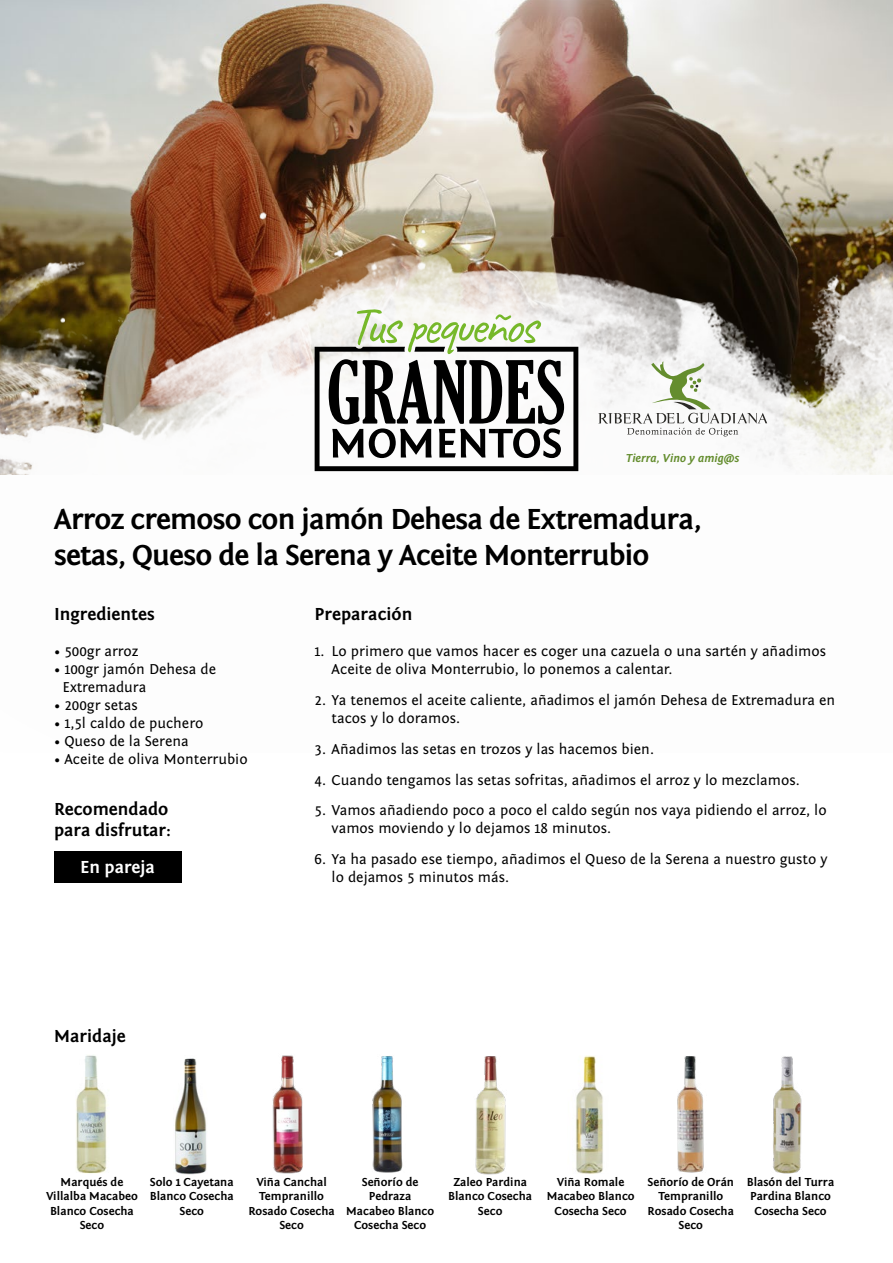
<style>
.page{position:relative;width:893px;height:1263px;background:#fff}
.page>*{position:absolute;margin:0;border:0;box-sizing:border-box;transform-origin:0 0}
.t1{font:700 30px/36px "Fontin Sans";letter-spacing:-.025em;color:#000}
.t2{font:700 18px/21.6px "Fontin Sans";color:#000}
.t3{font:700 18px "Fontin Sans";color:#fff}
.t4{font:15px/18px "Fontin Sans";color:#000}
.t5{font:700 12px/14.4px "Fontin Sans";color:#000;text-align:center}
.t6{font:italic 700 11.85px "Fontin Sans";color:#648d2e}
</style>
<div class="page">
<img style="left:0;top:0;width:893px;height:41px">
<img style="left:0;top:41px;width:893px;height:434px">
<svg style="left:315px;top:309px;width:263px;height:162px"></svg>
<svg style="left:598px;top:361px;width:169px;height:75px"></svg>
<div style="left:54px;top:851px;width:127px;height:31px;background:#000"></div>
<img style="left:76px;top:1055px;width:31px;height:119px">
<img style="left:175px;top:1058px;width:32px;height:117px">
<img style="left:475px;top:1056px;width:31px;height:119px">
<img style="left:677px;top:1056px;width:27px;height:117px">
<img style="left:272px;top:1055px;width:31px;height:119px">
<img style="left:576px;top:1055px;width:27px;height:119px">
<img style="left:773px;top:1056px;width:29px;height:118px">
<img style="left:372px;top:1056px;width:31px;height:116px">
<p class="t6" style="left:626px;top:451px;width:115px">Tierra, Vino y amig@s</p>
<h1 class="t1" style="left:54px;top:501px;width:649px">Arroz cremoso con jamón Dehesa de Extremadura, setas, Queso de la Serena y Aceite Monterrubio</h1>
<p class="t2" style="left:54px;top:604px;width:102px">Ingredientes</p>
<p class="t4" style="left:54px;top:643px;width:86px">• 500gr arroz</p>
<p class="t4" style="left:63px;top:661px;width:155px;text-indent:-9px">• 100gr jamón Dehesa de<br>Extremadura</p>
<p class="t4" style="left:54px;top:697px;width:85px">• 200gr setas</p>
<p class="t4" style="left:54px;top:715px;width:151px">• 1,5l caldo de puchero</p>
<p class="t4" style="left:54px;top:733px;width:136px">• Queso de la Serena</p>
<p class="t4" style="left:54px;top:751px;width:195px">• Aceite de oliva Monterrubio</p>
<p class="t2" style="left:315px;top:604px;width:99px">Preparación</p>
<p class="t4" style="left:332px;top:643px;width:496px;text-indent:-17px">1. Lo primero que vamos hacer es coger una cazuela o una sartén y añadimos<br>Aceite de oliva Monterrubio, lo ponemos a calentar.</p>
<p class="t4" style="left:332px;top:691px;width:505px;text-indent:-17px">2. Ya tenemos el aceite caliente, añadimos el jamón Dehesa de Extremadura en tacos y lo doramos.</p>
<p class="t4" style="left:315px;top:740px;width:341px">3. Añadimos las setas en trozos y las hacemos bien.</p>
<p class="t4" style="left:315px;top:771px;width:487px">4. Cuando tengamos las setas sofritas, añadimos el arroz y lo mezclamos.</p>
<p class="t4" style="left:332px;top:802px;width:496px;text-indent:-17px">5. Vamos añadiendo poco a poco el caldo según nos vaya pidiendo el arroz, lo vamos moviendo y lo dejamos 18 minutos.</p>
<p class="t4" style="left:332px;top:850px;width:497px;text-indent:-17px">6. Ya ha pasado ese tiempo, añadimos el Queso de la Serena a nuestro gusto y lo dejamos 5 minutos más.</p>
<p class="t2" style="left:54px;top:798px;width:119px">Recomendado para disfrutar:</p>
<p class="t3" style="left:80px;top:857px;width:76px">En pareja</p>
<p class="t2" style="left:54px;top:1025px;width:73px">Maridaje</p>
<p class="t5" style="left:46px;top:1175px;width:93px">Marqués de<br>Villalba Macabeo<br>Blanco Cosecha<br>Seco</p>
<p class="t5" style="left:150px;top:1175px;width:85px">Solo 1 Cayetana<br>Blanco Cosecha<br>Seco</p>
<p class="t5" style="left:448px;top:1175px;width:85px">Zaleo Pardina<br>Blanco Cosecha<br>Seco</p>
<p class="t5" style="left:547px;top:1175px;width:89px">Viña Romale<br>Macabeo Blanco<br>Cosecha Seco</p>
<p class="t5" style="left:648px;top:1175px;width:88px">Señorío de Orán<br>Tempranillo<br>Rosado Cosecha<br>Seco</p>
<p class="t5" style="left:248px;top:1175px;width:88px">Viña Canchal<br>Tempranillo<br>Rosado Cosecha<br>Seco</p>
<p class="t5" style="left:747px;top:1175px;width:89px">Blasón del Turra<br>Pardina Blanco<br>Cosecha Seco</p>
<p class="t5" style="left:346px;top:1175px;width:89px">Señorío de<br>Pedraza<br>Macabeo Blanco<br>Cosecha Seco</p>
</div>
